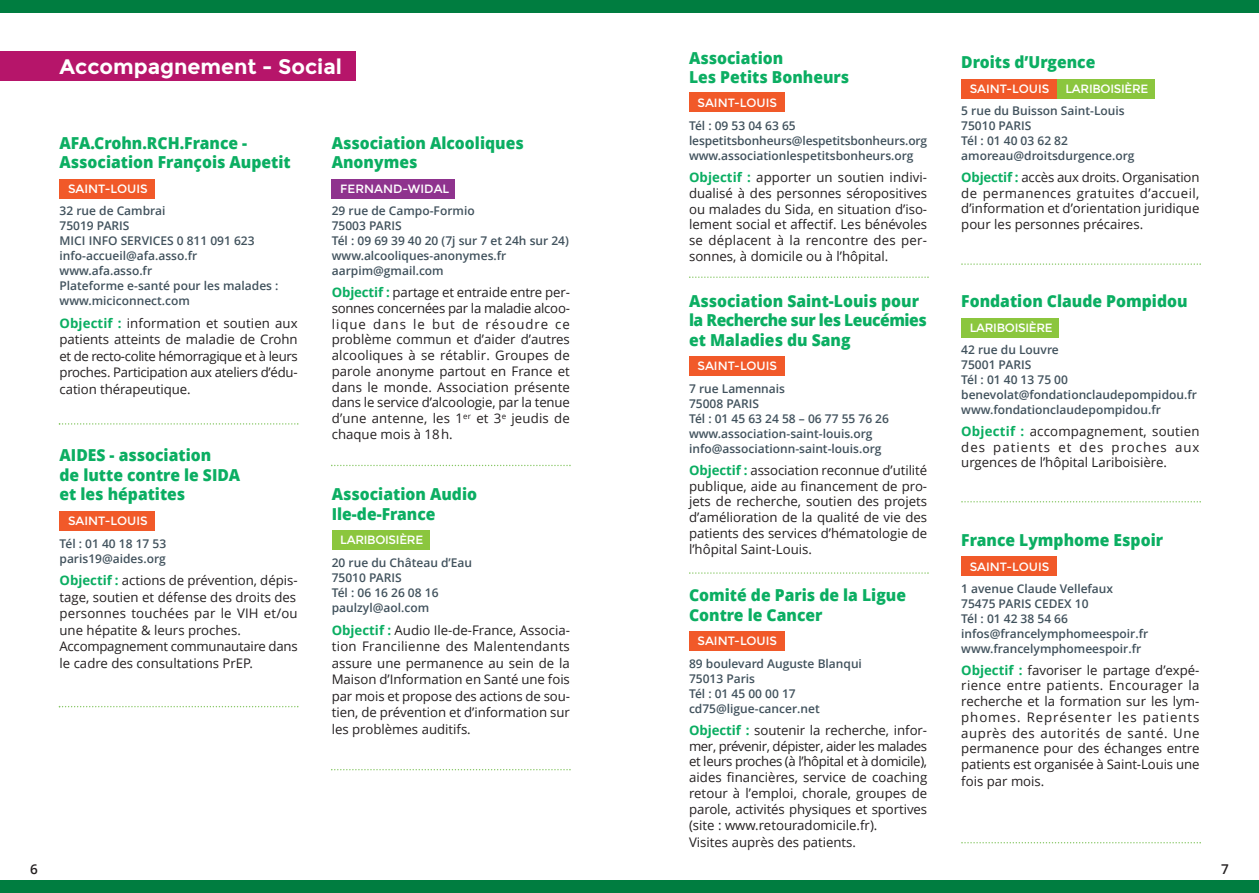
<style>
.page{position:relative;width:1259px;height:893px;background:#fff}
.page>*{position:absolute;margin:0;border:0;box-sizing:border-box;transform-origin:0 0}
.t1{font:700 21px "Montserrat";color:#fff}
.t2{font:800 16.5px/19.5px "Open Sans";color:#0bae62;scale:.95 1}
.t3{font:600 13.5px "Open Sans";color:#231f20}
.t4{font:13.2px/15.8px "Open Sans";color:#231f20;text-align:justify}
.t5{font:600 12px/15px "Open Sans";color:#41525d}
.t6{font:12px "Montserrat";color:#fff}
.t7{font:12px "Montserrat";letter-spacing:-.025em;color:#fff}
.s1{font-weight:700;color:#0bae62}
</style>
<div class="page">
<div style="left:0;top:880px;width:1259px;height:13px;background:#007d40"></div>
<div style="left:0;top:0;width:629px;height:13px;background:#007d40"></div>
<div style="left:629px;top:0;width:630px;height:13px;background:#007d40"></div>
<div style="left:0;top:51px;width:355px;height:30px;background:#b6156a"></div>
<div style="left:60px;top:179px;width:95px;height:20px;background:#f15929"></div>
<div style="left:60px;top:511px;width:95px;height:19px;background:#f15929"></div>
<div style="left:961px;top:79px;width:96px;height:19px;background:#f15929"></div>
<div style="left:961px;top:557px;width:96px;height:19px;background:#f15929"></div>
<div style="left:689px;top:356px;width:95px;height:20px;background:#f15929"></div>
<div style="left:689px;top:632px;width:95px;height:19px;background:#f15929"></div>
<div style="left:689px;top:93px;width:95px;height:19px;background:#f15929"></div>
<div style="left:332px;top:530px;width:97px;height:19px;background:#8bc63e"></div>
<div style="left:1057px;top:79px;width:97px;height:19px;background:#8bc63e"></div>
<div style="left:961px;top:318px;width:98px;height:19px;background:#8bc63e"></div>
<div style="left:332px;top:180px;width:123px;height:19px;background:#8f338e"></div>
<svg style="left:59px;top:423px;width:239px;height:2px"></svg>
<svg style="left:331px;top:465px;width:240px;height:1px"></svg>
<svg style="left:59px;top:706px;width:239px;height:1px"></svg>
<svg style="left:331px;top:769px;width:240px;height:1px"></svg>
<svg style="left:689px;top:276px;width:239px;height:2px"></svg>
<svg style="left:689px;top:572px;width:239px;height:2px"></svg>
<svg style="left:961px;top:263px;width:240px;height:2px"></svg>
<svg style="left:961px;top:501px;width:240px;height:1px"></svg>
<svg style="left:961px;top:842px;width:240px;height:1px"></svg>
<h1 class="t1" style="left:60px;top:53px;width:284px">Accompagnement - Social</h1>
<p class="t2" style="left:60px;top:133px;width:245px">AFA.Crohn.RCH.France -<br>Association François Aupetit</p>
<p class="t5" style="left:60px;top:203px;width:220px">32 rue de Cambrai<br>75019 PARIS<br>MICI INFO SERVICES 0 811 091 623 info-accueil@afa.asso.fr www.afa.asso.fr<br>Plateforme e-santé pour les malades : www.miciconnect.com</p>
<p class="t4" style="left:60px;top:315px;width:240px;line-height:16.5px"><span class="s1">Objectif :</span> information et soutien aux patients atteints de maladie de Crohn et de recto-colite hémorragique et à leurs proches. Participation aux ateliers d’édu&shy;cation thérapeutique.</p>
<p class="t6" style="left:68px;top:181px;width:81px">SAINT-LOUIS</p>
<p class="t2" style="left:60px;top:445px;width:191px">AIDES - association<br>de lutte contre le SIDA et les hépatites</p>
<p class="t5" style="left:60px;top:535px;width:108px">Tél : 01 40 18 17 53 paris19@aides.org</p>
<p class="t4" style="left:60px;top:572px;width:240px;line-height:16.5px;text-align:left"><span class="s1">Objectif :</span> actions de prévention, dépis&shy;tage, soutien et défense des droits des personnes touchées par le VIH et/ou une hépatite &amp; leurs proches.<br>Accompagnement communautaire dans le cadre des consultations PrEP.</p>
<p class="t6" style="left:68px;top:513px;width:81px">SAINT-LOUIS</p>
<p class="t2" style="left:332px;top:133px;width:204px">Association Alcooliques<br>Anonymes</p>
<p class="t5" style="left:332px;top:203px;width:239px">29 rue de Campo-Formio<br>75003 PARIS<br>Tél : 09 69 39 40 20 (7j sur 7 et 24h sur 24) www.alcooliques-anonymes.fr aarpim@gmail.com</p>
<p class="t4" style="left:332px;top:284px;width:240px"><span class="s1">Objectif :</span> partage et entraide entre per&shy;sonnes concernées par la maladie alcoo&shy;lique dans le but de résoudre ce problème commun et d’aider d’autres alcooliques à se rétablir. Groupes de parole anonyme partout en France et dans le monde. Association présente dans le service d’alcoologie, par la tenue d’une antenne, les 1<sup>er</sup> et 3<sup>e</sup> jeudis de chaque mois à 18h.</p>
<p class="t6" style="left:340px;top:182px;width:111px">FERNAND-WIDAL</p>
<p class="t2" style="left:332px;top:484px;width:154px">Association Audio<br>Ile-de-France</p>
<p class="t5" style="left:332px;top:555px;width:142px">20 rue du Château d’Eau<br>75010 PARIS<br>Tél : 06 16 26 08 16 paulzyl@aol.com</p>
<p class="t4" style="left:332px;top:621px;width:240px;line-height:16.5px"><span class="s1">Objectif :</span> Audio Ile-de-France, Associa&shy;tion Francilienne des Malentendants assure une permanence au sein de la Maison d’Information en Santé une fois par mois et propose des actions de sou&shy;tien, de prévention et d’information sur les problèmes auditifs.</p>
<p class="t7" style="left:340px;top:532px;width:84px">LARIBOISIÈRE</p>
<p class="t2" style="left:689px;top:47px;width:170px">Association<br>Les Petits Bonheurs</p>
<p class="t5" style="left:689px;top:118px;width:240px">Tél : 09 53 04 63 65 lespetitsbonheurs@lespetitsbonheurs.org www.associationlespetitsbonheurs.org</p>
<p class="t4" style="left:689px;top:169px;width:240px"><span class="s1">Objectif :</span> apporter un soutien indivi&shy;dualisé à des personnes séropositives ou malades du Sida, en situation d’iso&shy;lement social et affectif. Les bénévoles se déplacent à la rencontre des per&shy;sonnes, à domicile ou à l’hôpital.</p>
<p class="t6" style="left:697px;top:95px;width:81px">SAINT-LOUIS</p>
<p class="t2" style="left:689px;top:291px;width:252px">Association Saint-Louis pour la Recherche sur les Leucémies et Maladies du Sang</p>
<p class="t5" style="left:689px;top:381px;width:201px">7 rue Lamennais<br>75008 PARIS<br>Tél : 01 45 63 24 58 – 06 77 55 76 26 www.association-saint-louis.org info@associationn-saint-louis.org</p>
<p class="t4" style="left:689px;top:462px;width:240px"><span class="s1">Objectif :</span> association reconnue d’utilité publique, aide au financement de pro&shy;jets de recherche, soutien des projets d’amélioration de la qualité de vie des patients des services d’hématologie de l’hôpital Saint-Louis.</p>
<p class="t6" style="left:697px;top:358px;width:81px">SAINT-LOUIS</p>
<p class="t2" style="left:689px;top:585px;width:230px">Comité de Paris de la Ligue<br>Contre le Cancer</p>
<p class="t5" style="left:689px;top:656px;width:174px">89 boulevard Auguste Blanqui<br>75013 Paris<br>Tél : 01 45 00 00 17 cd75@ligue-cancer.net</p>
<p class="t4" style="left:689px;top:722px;width:240px;text-align:left"><span class="s1">Objectif :</span> soutenir la recherche, infor&shy;mer, prévenir, dépister, aider les malades et leurs proches (à l’hôpital et à domicile), aides financières, service de coaching retour à l’emploi, chorale, groupes de parole, activités physiques et sportives (site : www.retouradomicile.fr).<br>Visites auprès des patients.</p>
<p class="t6" style="left:697px;top:634px;width:81px">SAINT-LOUIS</p>
<p class="t2" style="left:961px;top:52px;width:143px">Droits d’Urgence</p>
<p class="t5" style="left:961px;top:103px;width:175px">5 rue du Buisson Saint-Louis<br>75010 PARIS<br>Tél : 01 40 03 62 82 amoreau@droitsdurgence.org</p>
<p class="t4" style="left:961px;top:169px;width:240px"><span class="s1">Objectif :</span> accès aux droits. Organisation de permanences gratuites d’accueil, d’information et d’orientation juridique pour les personnes précaires.</p>
<p class="t7" style="left:1065px;top:81px;width:84px">LARIBOISIÈRE</p>
<p class="t6" style="left:969px;top:81px;width:81px">SAINT-LOUIS</p>
<p class="t2" style="left:961px;top:291px;width:240px">Fondation Claude Pompidou</p>
<p class="t5" style="left:961px;top:342px;width:237px">42 rue du Louvre<br>75001 PARIS<br>Tél : 01 40 13 75 00 benevolat@fondationclaudepompidou.fr www.fondationclaudepompidou.fr</p>
<p class="t4" style="left:961px;top:423px;width:240px"><span class="s1">Objectif :</span> accompagnement, soutien des patients et des proches aux urgences de l’hôpital Lariboisière.</p>
<p class="t7" style="left:969px;top:320px;width:84px">LARIBOISIÈRE</p>
<p class="t2" style="left:961px;top:529px;width:214px">France Lymphome Espoir</p>
<p class="t5" style="left:961px;top:581px;width:188px">1 avenue Claude Vellefaux<br>75475 PARIS CEDEX 10<br>Tél : 01 42 38 54 66 infos@francelymphomeespoir.fr www.francelymphomeespoir.fr</p>
<p class="t4" style="left:961px;top:661px;width:240px"><span class="s1">Objectif :</span> favoriser le partage d’expé&shy;rience entre patients. Encourager la recherche et la formation sur les lym&shy;phomes. Représenter les patients auprès des autorités de santé. Une permanence pour des échanges entre patients est organisée à Saint-Louis une fois par mois.</p>
<p class="t6" style="left:969px;top:559px;width:81px">SAINT-LOUIS</p>
<p class="t3" style="left:30px;top:859px;width:9px">6</p>
<p class="t3" style="left:1221px;top:859px;width:9px">7</p>
</div>
